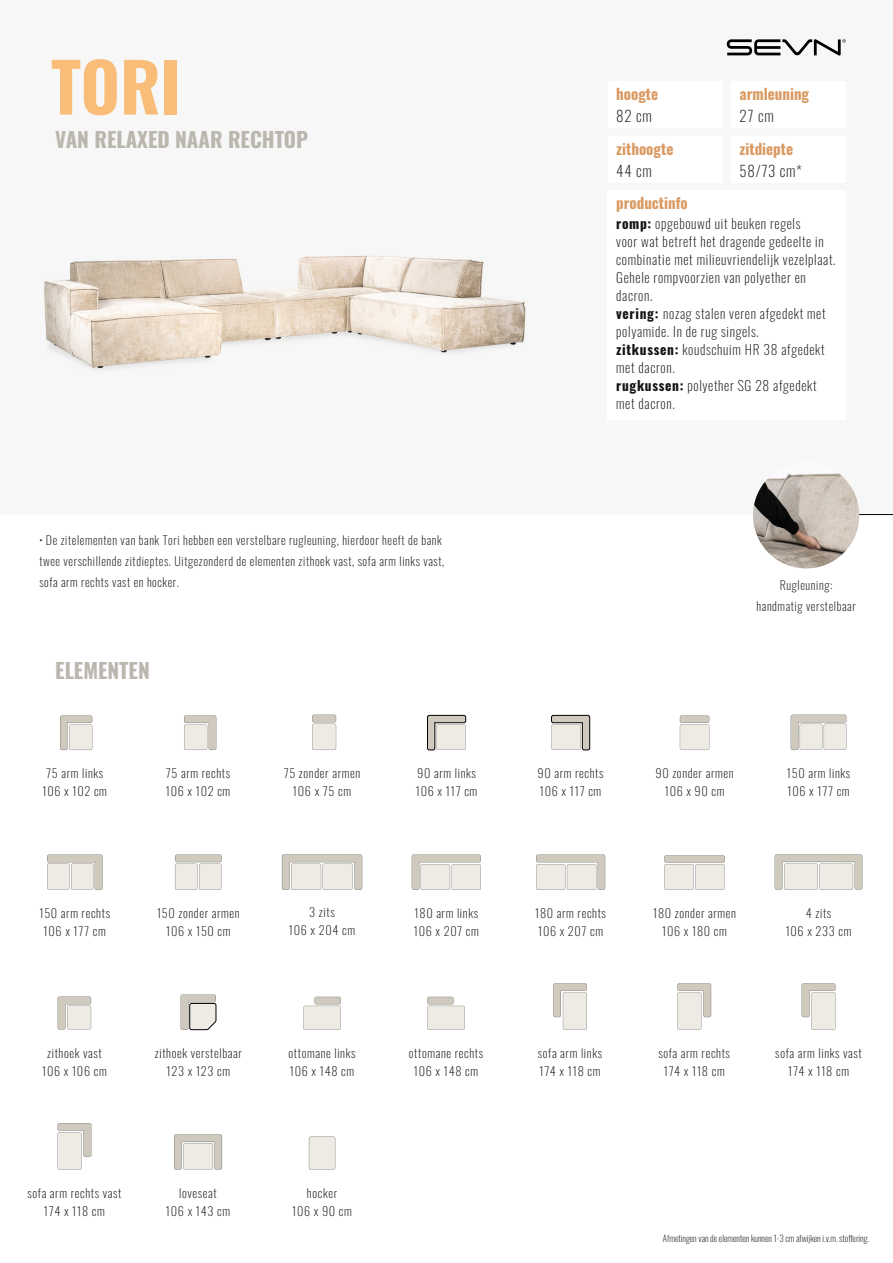
<style>
.page{position:relative;width:893px;height:1263px;background:#fff}
.page>*{position:absolute;margin:0;border:0;box-sizing:border-box;transform-origin:0 0}
.t1{font:700 67.5px "Oswald";color:#f9bd79}
.t2{font:700 21px "Oswald";color:#bbb7af}
.t3{font:700 15px "Oswald";color:#da9a62}
.t4{font:200 15px "Oswald";letter-spacing:.05em;color:#131413}
.t5{font:200 13.5px/18px "Oswald";letter-spacing:.05em;color:#131413}
.t6{font:200 12px/21px "Oswald";letter-spacing:.05em;color:#131413}
.t7{font:200 9px "Oswald";color:#131413}
.s1{font-weight:700}
</style>
<div class="page">
<img style="left:42px;top:42px;width:818px;height:472px">
<hr style="left:806px;top:514px;width:87px;height:1px;background:#010305">
<img style="left:753px;top:462px;width:106px;height:106px;border-radius:53px">
<div style="left:608px;top:81px;width:114px;height:47px;background:#fff"></div>
<div style="left:608px;top:136px;width:114px;height:46px;background:#fff"></div>
<div style="left:731px;top:136px;width:115px;height:46px;background:#fff"></div>
<div style="left:731px;top:81px;width:115px;height:47px;background:#fff"></div>
<svg style="left:60px;top:715px;width:32px;height:35px"></svg>
<svg style="left:184px;top:715px;width:32px;height:35px"></svg>
<svg style="left:312px;top:715px;width:24px;height:35px"></svg>
<svg style="left:791px;top:715px;width:55px;height:35px"></svg>
<svg style="left:47px;top:855px;width:56px;height:35px"></svg>
<svg style="left:175px;top:855px;width:47px;height:35px"></svg>
<svg style="left:775px;top:854px;width:87px;height:36px"></svg>
<svg style="left:58px;top:996px;width:33px;height:33px"></svg>
<svg style="left:303px;top:997px;width:38px;height:33px"></svg>
<svg style="left:427px;top:997px;width:38px;height:33px"></svg>
<svg style="left:553px;top:983px;width:34px;height:47px"></svg>
<svg style="left:802px;top:983px;width:33px;height:47px"></svg>
<svg style="left:677px;top:983px;width:34px;height:47px"></svg>
<svg style="left:58px;top:1123px;width:33px;height:46px"></svg>
<svg style="left:309px;top:1136px;width:26px;height:33px"></svg>
<svg style="left:174px;top:1134px;width:48px;height:35px"></svg>
<svg style="left:181px;top:994px;width:35px;height:36px"></svg>
<svg style="left:727px;top:39px;width:119px;height:17px"></svg>
<svg style="left:427px;top:715px;width:39px;height:35px"></svg>
<svg style="left:551px;top:715px;width:39px;height:35px"></svg>
<svg style="left:680px;top:715px;width:29px;height:35px"></svg>
<svg style="left:664px;top:855px;width:61px;height:35px"></svg>
<svg style="left:412px;top:855px;width:69px;height:35px"></svg>
<svg style="left:536px;top:855px;width:69px;height:35px"></svg>
<svg style="left:282px;top:854px;width:80px;height:36px"></svg>
<div style="left:608px;top:190px;width:238px;height:230px;background:#fff"></div>
<p class="t1" style="left:51px;top:52px;width:131px">TORI</p>
<p class="t2" style="left:55px;top:129px;width:254px">VAN RELAXED NAAR RECHTOP</p>
<p class="t6" style="left:39px;top:528px;width:406px">• De zitelementen van bank Tori hebben een verstelbare rugleuning, hierdoor heeft de bank twee verschillende zitdieptes. Uitgezonderd de elementen zithoek vast, sofa arm links vast, sofa arm rechts vast en hocker.</p>
<p class="t2" style="left:55px;top:659px;width:96px">ELEMENTEN</p>
<p class="t6" style="left:46px;top:761px;width:59px">75 arm links</p>
<p class="t6" style="left:43px;top:779px;width:66px">106 x 102 cm</p>
<p class="t6" style="left:166px;top:761px;width:66px">75 arm rechts</p>
<p class="t6" style="left:166px;top:779px;width:66px">106 x 102 cm</p>
<p class="t6" style="left:284px;top:761px;width:78px">75 zonder armen</p>
<p class="t6" style="left:293px;top:779px;width:60px">106 x 75 cm</p>
<p class="t6" style="left:417px;top:761px;width:60px">90 arm links</p>
<p class="t6" style="left:416px;top:779px;width:63px">106 x 117 cm</p>
<p class="t6" style="left:39px;top:901px;width:72px">150 arm rechts</p>
<p class="t6" style="left:44px;top:919px;width:64px">106 x 177 cm</p>
<p class="t6" style="left:157px;top:901px;width:84px">150 zonder armen</p>
<p class="t6" style="left:166px;top:919px;width:66px">106 x 150 cm</p>
<p class="t6" style="left:309px;top:901px;width:27px">3 zits</p>
<p class="t6" style="left:289px;top:919px;width:68px">106 x 204 cm</p>
<p class="t6" style="left:415px;top:901px;width:65px">180 arm links</p>
<p class="t6" style="left:414px;top:919px;width:67px">106 x 207 cm</p>
<p class="t6" style="left:47px;top:1041px;width:56px">zithoek vast</p>
<p class="t6" style="left:42px;top:1059px;width:66px">106 x 106 cm</p>
<p class="t6" style="left:155px;top:1041px;width:89px">zithoek verstelbaar</p>
<p class="t6" style="left:167px;top:1059px;width:65px">123 x 123 cm</p>
<p class="t6" style="left:289px;top:1041px;width:68px">ottomane links</p>
<p class="t6" style="left:290px;top:1059px;width:66px">106 x 148 cm</p>
<p class="t6" style="left:409px;top:1041px;width:76px">ottomane rechts</p>
<p class="t6" style="left:414px;top:1059px;width:66px">106 x 148 cm</p>
<p class="t6" style="left:27px;top:1181px;width:95px">sofa arm rechts vast</p>
<p class="t6" style="left:44px;top:1199px;width:62px">174 x 118 cm</p>
<p class="t6" style="left:179px;top:1181px;width:39px">loveseat</p>
<p class="t6" style="left:166px;top:1199px;width:66px">106 x 143 cm</p>
<p class="t6" style="left:307px;top:1181px;width:32px">hocker</p>
<p class="t6" style="left:292px;top:1199px;width:61px">106 x 90 cm</p>
<p class="t3" style="left:739px;top:86px;width:71px">armleuning</p>
<p class="t4" style="left:739px;top:102px;width:36px">27 cm</p>
<p class="t3" style="left:616px;top:86px;width:43px">hoogte</p>
<p class="t3" style="left:616px;top:141px;width:59px">zithoogte</p>
<p class="t3" style="left:739px;top:141px;width:55px">zitdiepte</p>
<p class="t4" style="left:616px;top:103px;width:37px">82 cm</p>
<p class="t4" style="left:616px;top:157px;width:37px">44 cm</p>
<p class="t4" style="left:739px;top:157px;width:64px">58/73 cm*</p>
<p class="t3" style="left:616px;top:195px;width:73px">productinfo</p>
<p class="t5" style="left:616px;top:213px;width:221px"><span class="s1">romp:</span> opgebouwd uit beuken regels<br>voor wat betreft het dragende gedeelte in combinatie met milieuvriendelijk vezelplaat.<br>Gehele rompvoorzien van polyether en dacron.</p>
<p class="t5" style="left:616px;top:303px;width:211px"><span class="s1">vering:</span> nozag stalen veren afgedekt met polyamide. In de rug singels.</p>
<p class="t5" style="left:616px;top:339px;width:210px"><span class="s1">zitkussen:</span> koudschuim HR 38 afgedekt met dacron.</p>
<p class="t5" style="left:616px;top:375px;width:202px"><span class="s1">rugkussen:</span> polyether SG 28 afgedekt met dacron.</p>
<p class="t6" style="left:780px;top:573px;width:54px">Rugleuning:</p>
<p class="t6" style="left:756px;top:594px;width:101px">handmatig verstelbaar</p>
<p class="t6" style="left:538px;top:761px;width:67px">90 arm rechts</p>
<p class="t6" style="left:540px;top:779px;width:63px">106 x 117 cm</p>
<p class="t6" style="left:655px;top:761px;width:80px">90 zonder armen</p>
<p class="t6" style="left:665px;top:779px;width:61px">106 x 90 cm</p>
<p class="t6" style="left:787px;top:761px;width:65px">150 arm links</p>
<p class="t6" style="left:787px;top:779px;width:64px">106 x 177 cm</p>
<p class="t6" style="left:535px;top:901px;width:72px">180 arm rechts</p>
<p class="t6" style="left:538px;top:919px;width:67px">106 x 207 cm</p>
<p class="t6" style="left:653px;top:901px;width:85px">180 zonder armen</p>
<p class="t6" style="left:662px;top:919px;width:66px">106 x 180 cm</p>
<p class="t6" style="left:806px;top:901px;width:27px">4 zits</p>
<p class="t6" style="left:786px;top:919px;width:67px">106 x 233 cm</p>
<p class="t6" style="left:538px;top:1041px;width:66px">sofa arm links</p>
<p class="t6" style="left:539px;top:1059px;width:62px">174 x 118 cm</p>
<p class="t6" style="left:658px;top:1041px;width:73px">sofa arm rechts</p>
<p class="t6" style="left:664px;top:1059px;width:62px">174 x 118 cm</p>
<p class="t6" style="left:775px;top:1041px;width:88px">sofa arm links vast</p>
<p class="t6" style="left:788px;top:1059px;width:62px">174 x 118 cm</p>
<p class="t7" style="left:663px;top:1230px;width:208px">Afmetingen van de elementen kunnen 1-3 cm afwijken i.v.m. stoffering.</p>
</div>
